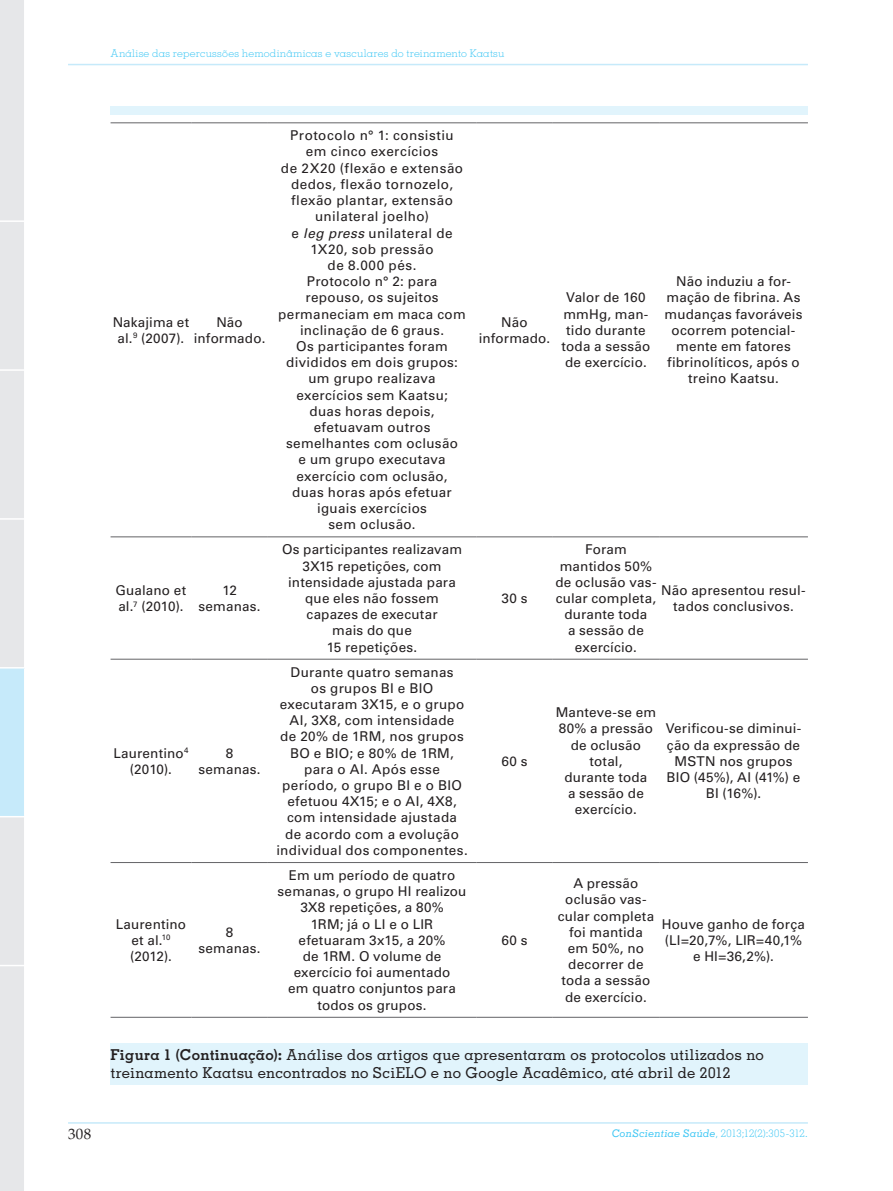
<style>
.page{position:relative;width:893px;height:1191px;background:#fff}
.page>*{position:absolute;margin:0;border:0;box-sizing:border-box;transform-origin:0 0}
.CS_Tabela_-_titulo{font:500 15px/18px "Memphis LT Std";letter-spacing:.01em;color:#231f20}
.t1{font:15px "Palatino LT Std";color:#231f20}
.CS_Tabela_-_corpo{font:13.5px/16.2px "Univers LT Std";letter-spacing:.015em;color:#231f20;text-align:center}
.t2{font:300 10.5px "Memphis LT Std";letter-spacing:.025em;color:#40c7f4}
.t3{font:300 10.5px "Memphis LT Std";letter-spacing:-.015em;color:#40c7f4}
.s1{font-style:italic}
.s2{font-weight:700}
.s3{font-weight:500;font-style:italic}
</style>
<div class="page">
<hr style="left:68px;top:64px;width:740px;height:1px;background:#c6eafa">
<hr style="left:68px;top:1122px;width:740px;height:1px;background:#c6eafa">
<svg style="left:0;top:0;width:25px;height:1191px;background:#e3e8eb"></svg>
<hr style="left:24px;top:817px;width:2px;height:147px;background:#fff">
<hr style="left:0;top:964px;width:26px;height:2px;background:#fff">
<hr style="left:111px;top:123px;width:80px;height:1px;background:#636366">
<hr style="left:191px;top:123px;width:77px;height:1px;background:#636366">
<hr style="left:268px;top:123px;width:208px;height:1px;background:#636366">
<hr style="left:476px;top:123px;width:77px;height:1px;background:#636366">
<hr style="left:553px;top:123px;width:106px;height:1px;background:#636366">
<hr style="left:659px;top:123px;width:149px;height:1px;background:#636366">
<hr style="left:111px;top:536px;width:80px;height:1px;background:#636366">
<hr style="left:191px;top:536px;width:77px;height:1px;background:#636366">
<hr style="left:268px;top:536px;width:208px;height:1px;background:#636366">
<hr style="left:476px;top:536px;width:77px;height:1px;background:#636366">
<hr style="left:553px;top:536px;width:106px;height:1px;background:#636366">
<hr style="left:659px;top:536px;width:149px;height:1px;background:#636366">
<hr style="left:111px;top:659px;width:80px;height:1px;background:#636366">
<hr style="left:191px;top:659px;width:77px;height:1px;background:#636366">
<hr style="left:268px;top:659px;width:208px;height:1px;background:#636366">
<hr style="left:476px;top:659px;width:77px;height:1px;background:#636366">
<hr style="left:553px;top:659px;width:106px;height:1px;background:#636366">
<hr style="left:659px;top:659px;width:149px;height:1px;background:#636366">
<hr style="left:111px;top:862px;width:80px;height:1px;background:#636366">
<hr style="left:191px;top:862px;width:77px;height:1px;background:#636366">
<hr style="left:268px;top:862px;width:208px;height:1px;background:#636366">
<hr style="left:476px;top:862px;width:77px;height:1px;background:#636366">
<hr style="left:553px;top:862px;width:106px;height:1px;background:#636366">
<hr style="left:659px;top:862px;width:149px;height:1px;background:#636366">
<hr style="left:111px;top:1017px;width:80px;height:1px;background:#636366">
<hr style="left:191px;top:1017px;width:77px;height:1px;background:#636366">
<hr style="left:268px;top:1017px;width:208px;height:1px;background:#636366">
<hr style="left:476px;top:1017px;width:77px;height:1px;background:#636366">
<hr style="left:553px;top:1017px;width:106px;height:1px;background:#636366">
<hr style="left:659px;top:1017px;width:149px;height:1px;background:#636366">
<div style="left:111px;top:106px;width:697px;height:9px;background:#e1f4fc"></div>
<div style="left:111px;top:1043px;width:697px;height:41px;background:#e1f4fc"></div>
<p class="t2" style="left:111px;top:47px;width:395px">Análise das repercussões hemodinâmicas e vasculares do treinamento Kaatsu</p>
<p class="CS_Tabela_-_corpo" style="left:113px;top:314px;width:78px">Nakajima et al.<sup>9</sup> (2007).</p>
<p class="CS_Tabela_-_corpo" style="left:194px;top:314px;width:73px">Não informado.</p>
<p class="CS_Tabela_-_corpo" style="left:281px;top:127px;width:184px">Protocolo n° 1: consistiu em cinco exercícios<br>de 2X20 (flexão e extensão dedos, flexão tornozelo, flexão plantar, extensão unilateral joelho)<br>e <span class="s1">leg press</span> unilateral de<br>1X20, sob pressão<br>de 8.000 pés.</p>
<p class="CS_Tabela_-_corpo" style="left:278px;top:273px;width:189px">Protocolo n° 2: para repouso, os sujeitos permaneciam em maca com inclinação de 6 graus.<br>Os participantes foram divididos em dois grupos: um grupo realizava exercícios sem Kaatsu;<br>duas horas depois, efetuavam outros semelhantes com oclusão<br>e um grupo executava exercício com oclusão,<br>duas horas após efetuar iguais exercícios<br>sem oclusão.</p>
<p class="CS_Tabela_-_corpo" style="left:479px;top:314px;width:73px">Não informado.</p>
<p class="CS_Tabela_-_corpo" style="left:562px;top:289px;width:90px">Valor de 160 mmHg, man&shy;tido durante toda a sessão de exercício.</p>
<p class="CS_Tabela_-_corpo" style="left:664px;top:273px;width:140px">Não induziu a for&shy;mação de fibrina. As mudanças favoráveis ocorrem potencial&shy;mente em fatores fibrinolíticos, após o treino Kaatsu.</p>
<p class="CS_Tabela_-_corpo" style="left:116px;top:582px;width:72px;text-align:left">Gualano et al.<sup>7</sup> (2010).</p>
<p class="CS_Tabela_-_corpo" style="left:199px;top:582px;width:64px">12 semanas.</p>
<p class="CS_Tabela_-_corpo" style="left:113px;top:745px;width:77px">Laurentino<sup>4 </sup>(2010).</p>
<p class="CS_Tabela_-_corpo" style="left:199px;top:745px;width:64px">8 semanas.</p>
<p class="CS_Tabela_-_corpo" style="left:116px;top:915px;width:72px">Laurentino et al.<sup>10 </sup>(2012).</p>
<p class="CS_Tabela_-_corpo" style="left:199px;top:924px;width:64px">8 semanas.</p>
<p class="CS_Tabela_-_corpo" style="left:282px;top:541px;width:182px">Os participantes realizavam<br>3X15 repetições, com intensidade ajustada para que eles não fossem capazes de executar<br>mais do que<br>15 repetições.</p>
<p class="CS_Tabela_-_corpo" style="left:276px;top:664px;width:193px">Durante quatro semanas<br>os grupos BI e BIO executaram 3X15, e o grupo<br>AI, 3X8, com intensidade<br>de 20% de 1RM, nos grupos<br>BO e BIO; e 80% de 1RM, para o AI. Após esse período, o grupo BI e o BIO efetuou 4X15; e o AI, 4X8, com intensidade ajustada<br>de acordo com a evolução individual dos componentes.</p>
<p class="CS_Tabela_-_corpo" style="left:278px;top:867px;width:190px">Em um período de quatro semanas, o grupo HI realizou<br>3X8 repetições, a 80%<br>1RM; já o LI e o LIR efetuaram 3x15, a 20%<br>de 1RM. O volume de exercício foi aumentado<br>em quatro conjuntos para todos os grupos.</p>
<p class="CS_Tabela_-_corpo" style="left:502px;top:590px;width:27px">30 s</p>
<p class="CS_Tabela_-_corpo" style="left:502px;top:753px;width:27px">60 s</p>
<p class="CS_Tabela_-_corpo" style="left:502px;top:932px;width:27px">60 s</p>
<p class="CS_Tabela_-_corpo" style="left:555px;top:541px;width:103px">Foram mantidos 50% de oclusão vas&shy;cular completa, durante toda<br>a sessão de exercício.</p>
<p class="CS_Tabela_-_corpo" style="left:661px;top:582px;width:146px">Não apresentou resul&shy;tados conclusivos.</p>
<p class="CS_Tabela_-_corpo" style="left:556px;top:704px;width:102px">Manteve-se em<br>80% a pressão de oclusão total,</p>
<p class="CS_Tabela_-_corpo" style="left:564px;top:769px;width:85px">durante toda a sessão de exercício.</p>
<p class="CS_Tabela_-_corpo" style="left:666px;top:720px;width:137px">Verificou-se diminui&shy;ção da expressão de<br>MSTN nos grupos<br>BIO (45%), AI (41%) e<br>BI (16%).</p>
<p class="CS_Tabela_-_corpo" style="left:558px;top:875px;width:98px">A pressão oclusão vas&shy;cular completa foi mantida em 50%, no decorrer de toda a sessão de exercício.</p>
<p class="CS_Tabela_-_corpo" style="left:662px;top:915px;width:145px">Houve ganho de força (LI=20,7%, LIR=40,1% e HI=36,2%).</p>
<p class="CS_Tabela_-_titulo" style="left:111px;top:1046px;width:655px"><span class="s2">Figura 1 (Continuação):</span> Análise dos artigos que apresentaram os protocolos utilizados no treinamento Kaatsu encontrados no SciELO e no Google Acadêmico, até abril de 2012</p>
<p class="t1" style="left:68px;top:1125px;width:25px">308</p>
<p class="t3" style="left:612px;top:1127px;width:197px"><span class="s3">ConScientiae Saúde</span>, 2013;12(2):305-312.</p>
</div>
